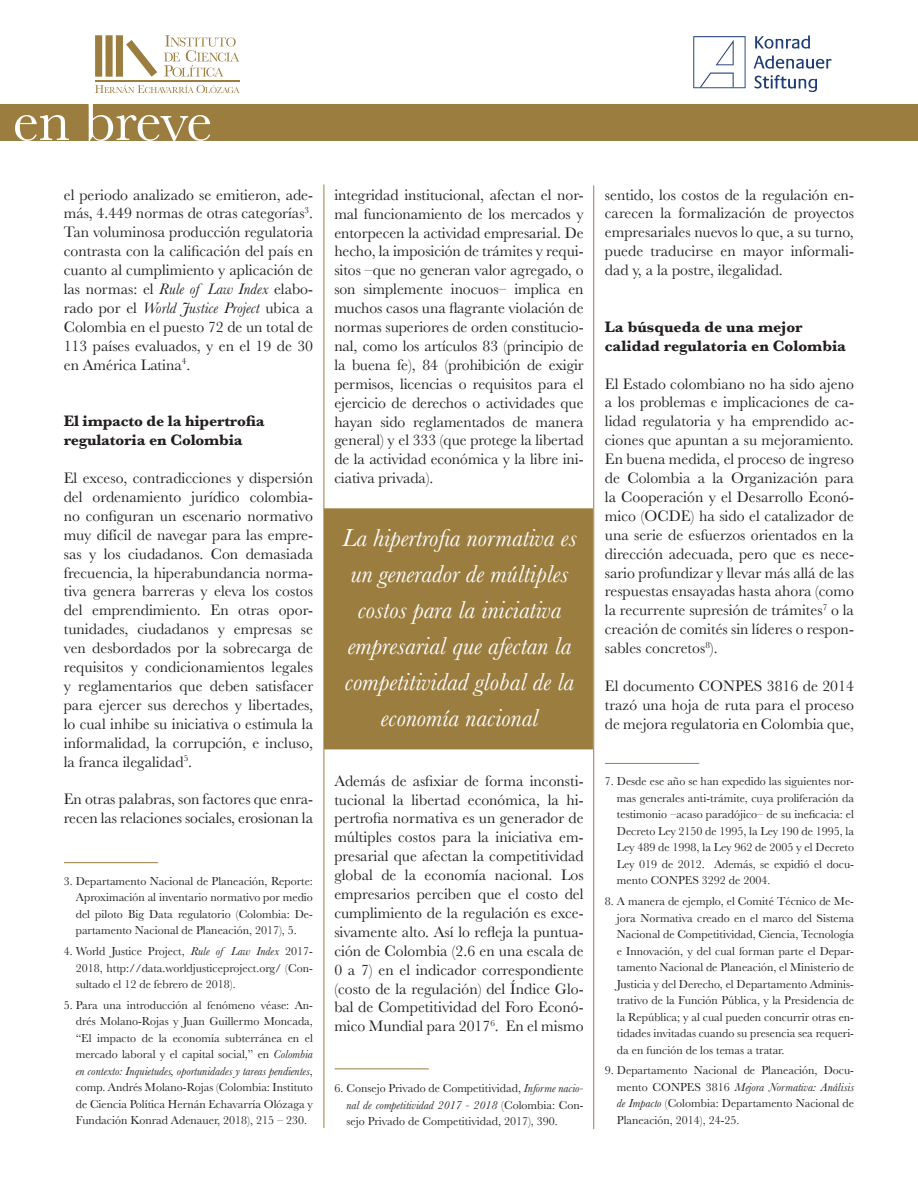
<style>
.page{position:relative;width:918px;height:1188px;background:#fff}
.page>*{position:absolute;margin:0;border:0;box-sizing:border-box;transform-origin:0 0}
.t1{font:60px "Baskerville";letter-spacing:-.02em;color:#fff}
.letra_recuadro{font:italic 25.5px/36px "Baskerville";color:#fff;text-align:center}
.cuerpo1{font:15.75px/18.9px "Baskerville";color:#231f20;text-align:justify}
.cuerpo1-2{font:700 15.75px/18.9px "Baskerville";color:#231f20}
.titulo2{font:700 15.75px/18.9px "Baskerville";letter-spacing:-.01em;color:#231f20}
.t2{font:12px/16.5px "Baskerville";color:#231f20;text-align:justify}
.s1{font-style:italic}
</style>
<div class="page">
<hr style="left:324px;top:185px;width:1px;height:943px;background:#9b7d40">
<hr style="left:593px;top:185px;width:1px;height:944px;background:#9b7d40">
<div style="left:0;top:104px;width:918px;height:37px;background:#9b7d40"></div>
<svg style="left:693px;top:36px;width:53px;height:52px"></svg>
<svg style="left:755px;top:35px;width:55px;height:14px"></svg>
<svg style="left:754px;top:55px;width:77px;height:14px"></svg>
<svg style="left:754px;top:75px;width:63px;height:17px"></svg>
<div style="left:95px;top:35px;width:7px;height:42px;background:#9b7d40"></div>
<div style="left:106px;top:35px;width:7px;height:42px;background:#9b7d40"></div>
<div style="left:116px;top:35px;width:7px;height:42px;background:#9b7d40"></div>
<svg style="left:126px;top:40px;width:31px;height:37px"></svg>
<svg style="left:95px;top:85px;width:144px;height:8px"></svg>
<svg style="left:164px;top:35px;width:75px;height:42px"></svg>
<hr style="left:95px;top:80px;width:145px;height:2px;background:#9b7d40">
<hr style="left:64px;top:862px;width:94px;height:1px;background:#9b7d40">
<hr style="left:605px;top:763px;width:94px;height:1px;background:#9b7d40">
<div style="left:324px;top:508px;width:269px;height:241px;background:#9b7d40"></div>
<hr style="left:335px;top:1069px;width:94px;height:1px;background:#9b7d40">
<p class="t1" style="left:13px;top:82px;width:201px">en breve</p>
<p class="cuerpo1" style="left:64px;top:185px;width:251px">el periodo analizado se emitieron, ade&shy;más, 4.449 normas de otras categorías<sup>3</sup>.<br>Tan voluminosa producción regulatoria contrasta con la calificación del país en cuanto al cumplimiento y aplicación de las normas: el <span class="s1">Rule of Law Index</span> elabo&shy;rado por el <span class="s1">World Justice Project</span> ubica a Colombia en el puesto 72 de un total de 113 países evaluados, y en el 19 de 30 en América Latina<sup>4</sup>.</p>
<p class="titulo2" style="left:64px;top:412px;width:203px">El impacto de la hipertrofia regulatoria en Colombia</p>
<p class="cuerpo1" style="left:64px;top:469px;width:251px">El exceso, contradicciones y dispersión del ordenamiento jurídico colombia&shy;no configuran un escenario normativo muy difícil de navegar para las empre&shy;sas y los ciudadanos. Con demasiada frecuencia, la hiperabundancia norma&shy;tiva genera barreras y eleva los costos del emprendimiento. En otras opor&shy;tunidades, ciudadanos y empresas se ven desbordados por la sobrecarga de requisitos y condicionamientos legales y reglamentarios que deben satisfacer para ejercer sus derechos y libertades, lo cual inhibe su iniciativa o estimula la informalidad, la corrupción, e incluso, la franca ilegalidad<sup>5</sup>.</p>
<p class="cuerpo1" style="left:64px;top:790px;width:251px">En otras palabras, son factores que enra&shy;recen las relaciones sociales, erosionan la</p>
<p class="t2" style="left:76px;top:873px;width:239px;text-indent:-12px">3. Departamento Nacional de Planeación, Reporte:<br>Aproximación al inventario normativo por medio del piloto Big Data regulatorio (Colombia: De&shy;partamento Nacional de Planeación, 2017), 5.</p>
<p class="t2" style="left:76px;top:943px;width:239px;text-indent:-12px">4. World Justice Project, <span class="s1">Rule of Law Index</span> 2017- 2018, http://data.worldjusticeproject.org/ (Con&shy;sultado el 12 de febrero de 2018).</p>
<p class="t2" style="left:76px;top:997px;width:239px;text-indent:-12px">5. Para una introducción al fenómeno véase: An&shy;drés Molano-Rojas y Juan Guillermo Moncada, “El impacto de la economía subterránea en el mercado laboral y el capital social,” en <span class="s1">Colombia en contexto: Inquietudes, oportunidades y tareas pendientes</span>, comp. Andrés Molano-Rojas (Colombia: Instituto de Ciencia Política Hernán Echavarría Olózaga y Fundación Konrad Adenauer, 2018), 215 – 230.</p>
<p class="cuerpo1" style="left:334px;top:185px;width:251px">integridad institucional, afectan el nor&shy;mal funcionamiento de los mercados y entorpecen la actividad empresarial. De hecho, la imposición de trámites y requi&shy;sitos –que no generan valor agregado, o son simplemente inocuos– implica en muchos casos una flagrante violación de normas superiores de orden constitucio&shy;nal, como los artículos 83 (principio de la buena fe), 84 (prohibición de exigir permisos, licencias o requisitos para el ejercicio de derechos o actividades que hayan sido reglamentados de manera general) y el 333 (que protege la libertad de la actividad económica y la libre ini&shy;ciativa privada).</p>
<p class="letra_recuadro" style="left:343px;top:520px;width:236px">La hipertrofia normativa es un generador de múltiples costos para la iniciativa empresarial que afectan la competitividad global de la economía nacional</p>
<p class="cuerpo1" style="left:334px;top:771px;width:251px">Además de asfixiar de forma inconsti&shy;tucional la libertad económica, la hi&shy;pertrofia normativa es un generador de múltiples costos para la iniciativa em&shy;presarial que afectan la competitividad global de la economía nacional. Los empresarios perciben que el costo del cumplimiento de la regulación es exce&shy;sivamente alto. Así lo refleja la puntua&shy;ción de Colombia (2.6 en una escala de 0 a 7) en el indicador correspondiente (costo de la regulación) del Índice Glo&shy;bal de Competitividad del Foro Econó&shy;mico Mundial para 2017<sup>6</sup>. En el mismo</p>
<p class="t2" style="left:346px;top:1080px;width:239px;text-indent:-12px">6. Consejo Privado de Competitividad, <span class="s1">Informe nacio&shy;nal de competitividad 2017 - 2018</span> (Colombia: Con&shy;sejo Privado de Competitividad, 2017), 390.</p>
<p class="cuerpo1" style="left:605px;top:185px;width:251px">sentido, los costos de la regulación en&shy;carecen la formalización de proyectos empresariales nuevos lo que, a su turno, puede traducirse en mayor informali&shy;dad y, a la postre, ilegalidad.</p>
<p class="cuerpo1-2" style="left:605px;top:317px;width:243px">La búsqueda de una mejor calidad regulatoria en Colombia</p>
<p class="cuerpo1" style="left:605px;top:374px;width:251px">El Estado colombiano no ha sido ajeno a los problemas e implicaciones de ca&shy;lidad regulatoria y ha emprendido ac&shy;ciones que apuntan a su mejoramiento.<br>En buena medida, el proceso de ingreso de Colombia a la Organización para la Cooperación y el Desarrollo Econó&shy;mico (OCDE) ha sido el catalizador de una serie de esfuerzos orientados en la dirección adecuada, pero que es nece&shy;sario profundizar y llevar más allá de las respuestas ensayadas hasta ahora (como la recurrente supresión de trámites<sup>7</sup> o la creación de comités sin líderes o respon&shy;sables concretos<sup>8</sup>).</p>
<p class="cuerpo1" style="left:605px;top:677px;width:251px">El documento CONPES 3816 de 2014 trazó una hoja de ruta para el proceso de mejora regulatoria en Colombia que,</p>
<p class="t2" style="left:617px;top:774px;width:239px;text-indent:-12px">7. Desde ese año se han expedido las siguientes nor&shy;mas generales anti-trámite, cuya proliferación da testimonio –acaso paradójico– de su ineficacia: el Decreto Ley 2150 de 1995, la Ley 190 de 1995, la Ley 489 de 1998, la Ley 962 de 2005 y el Decreto Ley 019 de 2012. Además, se expidió el docu&shy;mento CONPES 3292 de 2004.</p>
<p class="t2" style="left:617px;top:893px;width:239px;text-indent:-12px">8. A manera de ejemplo, el Comité Técnico de Me&shy;jora Normativa creado en el marco del Sistema Nacional de Competitividad, Ciencia, Tecnología e Innovación, y del cual forman parte el Depar&shy;tamento Nacional de Planeación, el Ministerio de Justicia y del Derecho, el Departamento Adminis&shy;trativo de la Función Pública, y la Presidencia de la República; y al cual pueden concurrir otras en&shy;tidades invitadas cuando su presencia sea requeri&shy;da en función de los temas a tratar.</p>
<p class="t2" style="left:617px;top:1063px;width:239px;text-indent:-12px">9. Departamento Nacional de Planeación, Docu&shy;mento CONPES 3816 <span class="s1">Mejora Normativa: Análisis de Impacto</span> (Colombia: Departamento Nacional de Planeación, 2014), 24-25.</p>
</div>
